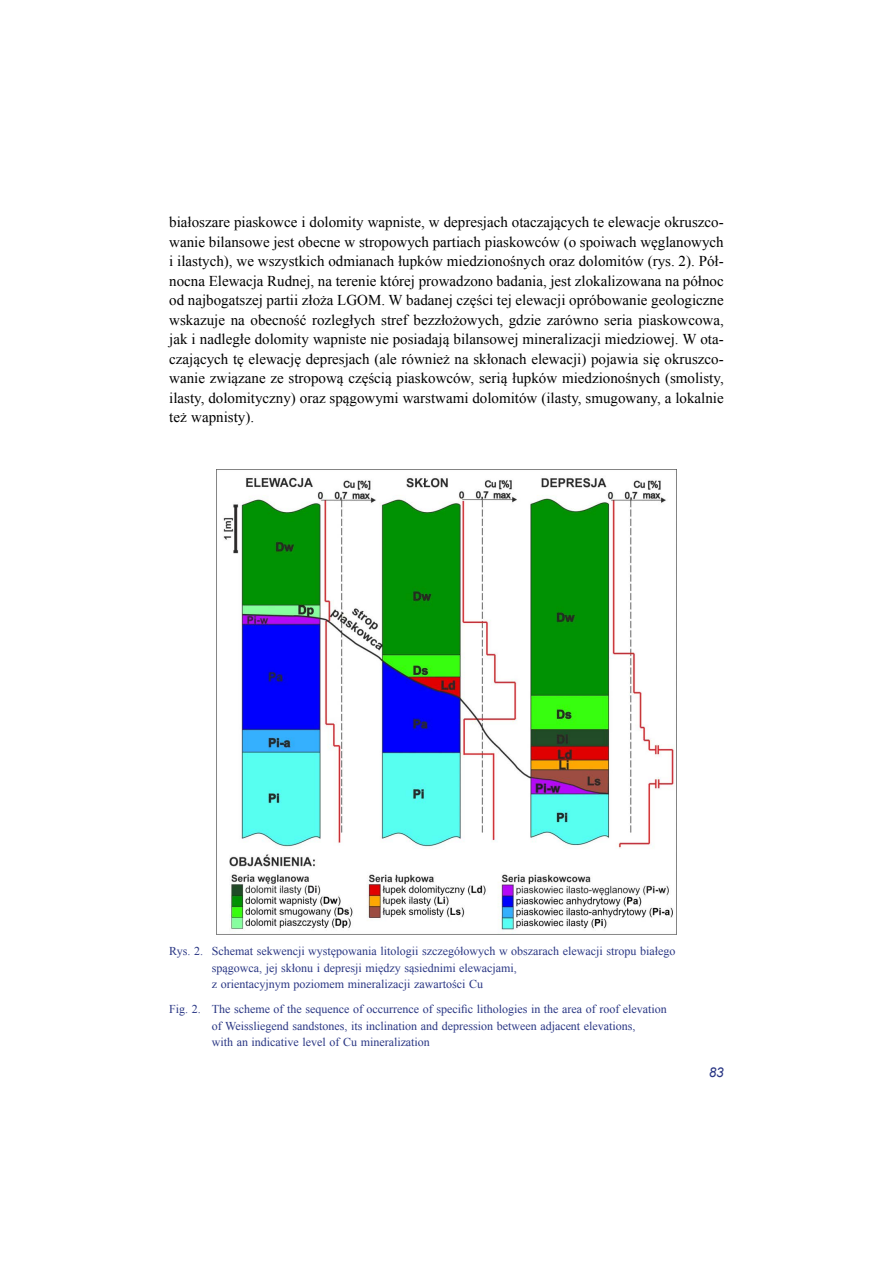
<style>
.page{position:relative;width:893px;height:1263px;background:#fff}
.page>*{position:absolute;margin:0;border:0;box-sizing:border-box;transform-origin:0 0}
.t1{font:15px/19.5px "Times New Roman";color:#000;text-align:justify}
.t2{font:italic 13.5px "Arial";color:#283583}
.t3{font:12px/16.5px "Times New Roman";color:#283583}
</style>
<div class="page">
<img style="left:223px;top:477px;width:451px;height:457px">
<p class="t1" style="left:169px;top:212px;width:556px">białoszare piaskowce i dolomity wapniste, w depresjach otaczających te elewacje okruszco&shy;wanie bilansowe jest obecne w stropowych partiach piaskowców (o spoiwach węglanowych i ilastych), we wszystkich odmianach łupków miedzionośnych oraz dolomitów (rys. 2). Pół&shy;nocna Elewacja Rudnej, na terenie której prowadzono badania, jest zlokalizowana na północ od najbogatszej partii złoża LGOM. W badanej części tej elewacji opróbowanie geologiczne wskazuje na obecność rozległych stref bezzłożowych, gdzie zarówno seria piaskowcowa, jak i nadległe dolomity wapniste nie posiadają bilansowej mineralizacji miedziowej. W ota&shy;czających tę elewację depresjach (ale również na skłonach elewacji) pojawia się okruszco&shy;wanie związane ze stropową częścią piaskowców, serią łupków miedzionośnych (smolisty, ilasty, dolomityczny) oraz spągowymi warstwami dolomitów (ilasty, smugowany, a lokalnie też wapnisty).</p>
<p class="t3" style="left:212px;top:943px;width:465px;text-indent:-43px">Rys. 2. Schemat sekwencji występowania litologii szczegółowych w obszarach elewacji stropu białego spągowca, jej skłonu i depresji między sąsiednimi elewacjami,<br>z orientacyjnym poziomem mineralizacji zawartości Cu</p>
<p class="t3" style="left:212px;top:1001px;width:457px;text-indent:-43px">Fig. 2. The scheme of the sequence of occurrence of specific lithologies in the area of roof elevation of Weissliegend sandstones, its inclination and depression between adjacent elevations,<br>with an indicative level of Cu mineralization</p>
<p class="t2" style="left:709px;top:1064px;width:17px">83</p>
</div>
